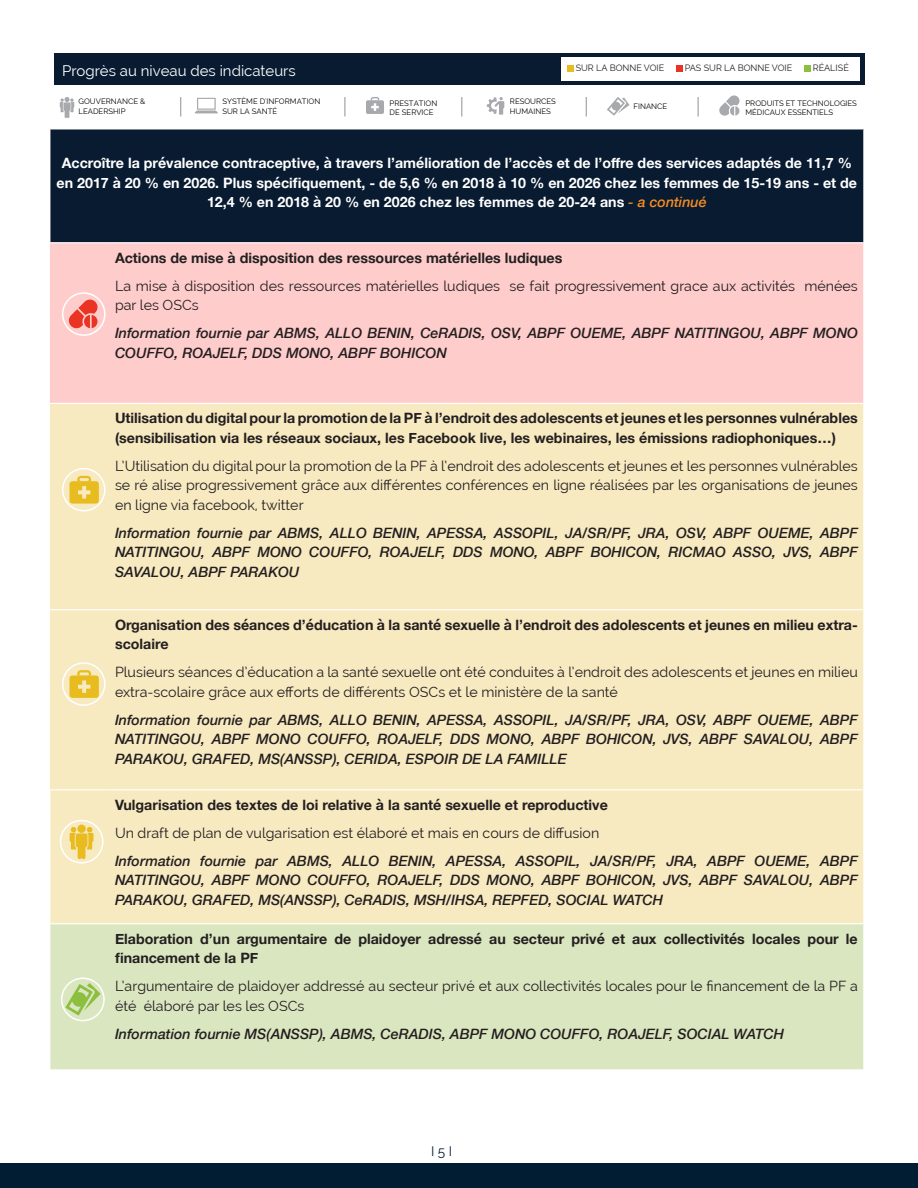
<style>
.page{position:relative;width:918px;height:1188px;background:#fff}
.page>*{position:absolute;margin:0;border:0;box-sizing:border-box;transform-origin:0 0}
.boxe{font:15px "Raleway";color:#fff}
.boxe-2{font:italic 500 14.25px/19.5px "Helvetica Neue";color:#231f20;text-align:justify}
.boxe-3{font:14.25px/19.5px "Raleway";color:#231f20}
.boxe-4{font:700 14.25px/19.5px "Helvetica Neue";color:#231f20}
.t1{font:700 14.25px/19.5px "Helvetica Neue";color:#fff;text-align:center}
.t2{font:13.5px "Raleway";color:#001d34}
.boxe-5{font:9px "Raleway";color:#231f20}
.t3{font:7.65px/9.3px "Raleway";color:#000}
.s1{font-weight:500;font-style:italic;color:#f68c21}
</style>
<div class="page">
<div style="left:50px;top:129px;width:814px;height:114px;background:#081b31"></div>
<div style="left:50px;top:243px;width:813px;height:160px;background:#fcc"></div>
<div style="left:50px;top:404px;width:813px;height:519px;background:#f7e9c0"></div>
<div style="left:50px;top:924px;width:813px;height:145px;background:#dae6bf"></div>
<hr style="left:863px;top:129px;width:1px;height:113px;background:#fff">
<hr style="left:50px;top:609px;width:59px;height:1px;background:#fff">
<hr style="left:109px;top:609px;width:754px;height:1px;background:#fff">
<hr style="left:49px;top:242px;width:60px;height:1px;background:#fff">
<hr style="left:109px;top:242px;width:755px;height:1px;background:#fff">
<hr style="left:49px;top:789px;width:60px;height:1px;background:#fff">
<hr style="left:109px;top:789px;width:754px;height:1px;background:#fff">
<div style="left:54px;top:54px;width:810px;height:31px;background:#081b31"></div>
<div style="left:61px;top:978px;width:44px;height:43px;border:2px solid #fff;border-radius:50%"></div>
<svg style="left:65px;top:983px;width:35px;height:32px"></svg>
<div style="left:60px;top:820px;width:44px;height:44px;border:2px solid #fff;border-radius:50%"></div>
<div style="left:77px;top:825px;width:9px;height:8px;background:#e8bc1f;border-radius:50%"></div>
<svg style="left:70px;top:827px;width:23px;height:32px"></svg>
<div style="left:62px;top:468px;width:44px;height:44px;border:2px solid #fff;border-radius:50%"></div>
<svg style="left:69px;top:476px;width:30px;height:28px"></svg>
<svg style="left:60px;top:97px;width:14px;height:21px"></svg>
<svg style="left:366px;top:97px;width:18px;height:17px"></svg>
<svg style="left:607px;top:97px;width:22px;height:19px"></svg>
<svg style="left:180px;top:97px;width:1px;height:19px"></svg>
<svg style="left:344px;top:97px;width:2px;height:19px"></svg>
<svg style="left:461px;top:97px;width:1px;height:19px"></svg>
<svg style="left:586px;top:97px;width:1px;height:19px"></svg>
<svg style="left:487px;top:97px;width:17px;height:18px"></svg>
<svg style="left:195px;top:98px;width:23px;height:15px"></svg>
<svg style="left:719px;top:95px;width:20px;height:21px"></svg>
<svg style="left:697px;top:97px;width:2px;height:19px"></svg>
<div style="left:62px;top:292px;width:44px;height:44px;border:2px solid #fff;border-radius:50%"></div>
<svg style="left:69px;top:300px;width:29px;height:28px"></svg>
<div style="left:62px;top:662px;width:44px;height:44px;border:2px solid #fff;border-radius:50%"></div>
<svg style="left:69px;top:670px;width:30px;height:28px"></svg>
<div style="left:561px;top:57px;width:299px;height:24px;background:#fff"></div>
<div style="left:567px;top:65px;width:6px;height:7px;background:#e8bc1f"></div>
<div style="left:676px;top:65px;width:6px;height:7px;background:#ea3323"></div>
<div style="left:804px;top:65px;width:6px;height:7px;background:#8cbe40"></div>
<div style="left:0;top:1163px;width:918px;height:25px;background:#001d34"></div>
<p class="boxe-5" style="left:576px;top:63px;width:90px">SUR LA BONNE VOIE</p>
<p class="boxe-5" style="left:685px;top:63px;width:109px">PAS SUR LA BONNE VOIE</p>
<p class="boxe-5" style="left:813px;top:63px;width:38px">RÉALISÉ</p>
<p class="boxe" style="left:62px;top:62px;width:235px">Progrès au niveau des indicateurs</p>
<p class="t3" style="left:79px;top:97px;width:68px">GOUVERNANCE &amp;<br>LEADERSHIP</p>
<p class="t3" style="left:390px;top:99px;width:49px">PRESTATION<br>DE SERVICE</p>
<p class="t3" style="left:634px;top:101px;width:35px">FINANCE</p>
<p class="t3" style="left:222px;top:97px;width:99px">SYSTÈME D'INFORMATION<br>SUR LA SANTÉ</p>
<p class="t3" style="left:510px;top:97px;width:48px">RESOURCES<br>HUMAINES</p>
<p class="t3" style="left:745px;top:98px;width:113px">PRODUITS ET TECHNOLOGIES<br>MÉDICAUX ESSENTIELS</p>
<p class="t1" style="left:57px;top:154px;width:802px">Accroître la prévalence contraceptive, à travers l’amélioration de l’accès et de l’offre des services adaptés de 11,7 % en 2017 à 20 % en 2026. Plus spécifiquement, - de 5,6 % en 2018 à 10 % en 2026 chez les femmes de 15-19 ans - et de<br>12,4 % en 2018 à 20 % en 2026 chez les femmes de 20-24 ans <span class="s1">- a continué</span></p>
<p class="boxe-4" style="left:115px;top:248px;width:449px">Actions de mise à disposition des ressources matérielles ludiques</p>
<p class="boxe-3" style="left:115px;top:276px;width:744px">La mise à disposition des ressources matérielles ludiques se fait progressivement grace aux activités ménées par les OSCs</p>
<p class="boxe-2" style="left:115px;top:322px;width:744px">Information fournie par ABMS, ALLO BENIN, CeRADIS, OSV, ABPF OUEME, ABPF NATITINGOU, ABPF MONO<br>COUFFO, ROAJELF, DDS MONO, ABPF BOHICON</p>
<p class="boxe-4" style="left:115px;top:409px;width:744px">Utilisation du digital pour la promotion de la PF à l’endroit des adolescents et jeunes et les personnes vulnérables (sensibilisation via les réseaux sociaux, les Facebook live, les webinaires, les émissions radiophoniques…)</p>
<p class="boxe-3" style="left:115px;top:456px;width:744px;text-align:justify">L’Utilisation du digital pour la promotion de la PF à l’endroit des adolescents et jeunes et les personnes vulnérables se ré alise progressivement grâce aux différentes conférences en ligne réalisées par les organisations de jeunes en ligne via facebook, twitter</p>
<p class="boxe-2" style="left:115px;top:522px;width:744px">Information fournie par ABMS, ALLO BENIN, APESSA, ASSOPIL, JA/SR/PF, JRA, OSV, ABPF OUEME, ABPF NATITINGOU, ABPF MONO COUFFO, ROAJELF, DDS MONO, ABPF BOHICON, RICMAO ASSO, JVS, ABPF SAVALOU, ABPF PARAKOU</p>
<p class="boxe-4" style="left:115px;top:615px;width:744px">Organisation des séances d’éducation à la santé sexuelle à l’endroit des adolescents et jeunes en milieu extra&shy;scolaire</p>
<p class="boxe-3" style="left:115px;top:662px;width:744px">Plusieurs séances d’éducation a la santé sexuelle ont été conduites à l’endroit des adolescents et jeunes en milieu extra-scolaire grâce aux efforts de différents OSCs et le ministère de la santé</p>
<p class="boxe-2" style="left:115px;top:709px;width:744px">Information fournie par ABMS, ALLO BENIN, APESSA, ASSOPIL, JA/SR/PF, JRA, OSV, ABPF OUEME, ABPF NATITINGOU, ABPF MONO COUFFO, ROAJELF, DDS MONO, ABPF BOHICON, JVS, ABPF SAVALOU, ABPF PARAKOU, GRAFED, MS(ANSSP), CERIDA, ESPOIR DE LA FAMILLE</p>
<p class="boxe-4" style="left:115px;top:795px;width:494px">Vulgarisation des textes de loi relative à la santé sexuelle et reproductive</p>
<p class="boxe-3" style="left:115px;top:823px;width:486px">Un draft de plan de vulgarisation est élaboré et mais en cours de diffusion</p>
<p class="boxe-2" style="left:115px;top:850px;width:744px">Information fournie par ABMS, ALLO BENIN, APESSA, ASSOPIL, JA/SR/PF, JRA, ABPF OUEME, ABPF NATITINGOU, ABPF MONO COUFFO, ROAJELF, DDS MONO, ABPF BOHICON, JVS, ABPF SAVALOU, ABPF PARAKOU, GRAFED, MS(ANSSP), CeRADIS, MSH/IHSA, REPFED, SOCIAL WATCH</p>
<p class="boxe-4" style="left:115px;top:929px;width:744px">Elaboration d’un argumentaire de plaidoyer adressé au secteur privé et aux collectivités locales pour le financement de la PF</p>
<p class="boxe-3" style="left:115px;top:976px;width:744px">L’argumentaire de plaidoyer addressé au secteur privé et aux collectivités locales pour le financement de la PF a été élaboré par les les OSCs</p>
<p class="boxe-2" style="left:115px;top:1023px;width:671px">Information fournie MS(ANSSP), ABMS, CeRADIS, ABPF MONO COUFFO, ROAJELF, SOCIAL WATCH</p>
<p class="t2" style="left:431px;top:1144px;width:23px">I 5 I</p>
</div>
